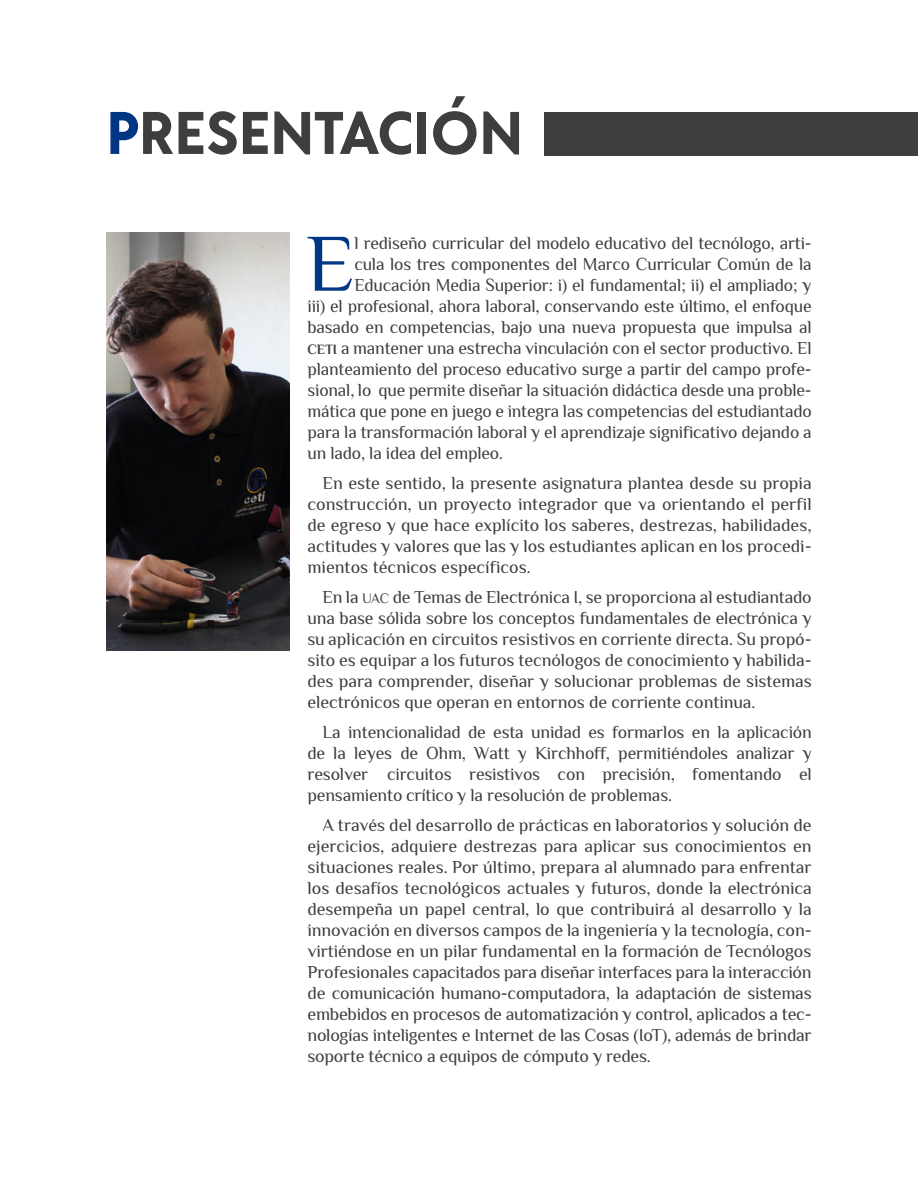
<style>
.page{position:relative;width:918px;height:1188px;background:#fff}
.page>*{position:absolute;margin:0;border:0;box-sizing:border-box;transform-origin:0 0}
.t1{font:81.6px "Philosopher";color:#003684}
.t2{font:700 60px "Acre";color:#3e3e3e}
.t3{font:18px/21px "Philosopher";letter-spacing:-.01em;color:#3e3e3e;text-align:justify}
.s1{color:#003684}
.s2{font-weight:700;font-size:14.25px}
.s3{font-size:14.25px}
</style>
<div class="page">
<div style="left:544px;top:112px;width:374px;height:44px;background:#3e3e3e"></div>
<img style="left:106px;top:232px;width:184px;height:418px">
<h2 class="t2" style="left:106px;top:90px;width:418px"><span class="s1">P</span>RESENTACIÓN</h2>
<h1 class="t1" style="left:306px;top:211px;width:50px">E</h1>
<p class="t3" style="left:354px;top:232px;width:459px">l rediseño curricular del modelo educativo del tecnólogo, arti-</p>
<p class="t3" style="left:354px;top:253px;width:459px">cula los tres componentes del Marco Curricular Común de la</p>
<p class="t3" style="left:354px;top:274px;width:459px">Educación Media Superior: i) el fundamental; ii) el ampliado; y</p>
<p class="t3" style="left:308px;top:295px;width:506px">iii) el profesional, ahora laboral, conservando este último, el enfoque</p>
<p class="t3" style="left:308px;top:316px;width:506px">basado en competencias, bajo una nueva propuesta que impulsa al</p>
<p class="t3" style="left:308px;top:337px;width:506px"><span class="s2">CETI</span> a mantener una estrecha vinculación con el sector productivo. El</p>
<p class="t3" style="left:307px;top:358px;width:506px">planteamiento del proceso educativo surge a partir del campo profe-</p>
<p class="t3" style="left:307px;top:379px;width:506px">sional, lo que permite diseñar la situación didáctica desde una proble-</p>
<p class="t3" style="left:307px;top:400px;width:506px">mática que pone en juego e integra las competencias del estudiantado</p>
<p class="t3" style="left:307px;top:421px;width:506px">para la transformación laboral y el aprendizaje significativo dejando a</p>
<p class="t3" style="left:307px;top:442px;width:197px">un lado, la idea del empleo.</p>
<p class="t3" style="left:308px;top:472px;width:506px;text-indent:15px">En este sentido, la presente asignatura plantea desde su propia construcción, un proyecto integrador que va orientando el perfil de egreso y que hace explícito los saberes, destrezas, habilidades, actitudes y valores que las y los estudiantes aplican en los procedi&shy;mientos técnicos específicos.</p>
<p class="t3" style="left:307px;top:586px;width:506px;text-indent:15px">En la <span class="s3">UAC</span> de Temas de Electrónica I, se proporciona al estudiantado una base sólida sobre los conceptos fundamentales de electrónica y su aplicación en circuitos resistivos en corriente directa. Su propó&shy;sito es equipar a los futuros tecnólogos de conocimiento y habilida&shy;des para comprender, diseñar y solucionar problemas de sistemas electrónicos que operan en entornos de corriente continua.</p>
<p class="t3" style="left:307px;top:721px;width:506px;text-indent:15px">La intencionalidad de esta unidad es formarlos en la aplicación de la leyes de Ohm, Watt y Kirchhoff, permitiéndoles analizar y resolver circuitos resistivos con precisión, fomentando el pensamiento crítico y la resolución de problemas.</p>
<p class="t3" style="left:308px;top:814px;width:506px;text-indent:15px">A través del desarrollo de prácticas en laboratorios y solución de ejercicios, adquiere destrezas para aplicar sus conocimientos en situaciones reales. Por último, prepara al alumnado para enfrentar los desafíos tecnológicos actuales y futuros, donde la electrónica desempeña un papel central, lo que contribuirá al desarrollo y la innovación en diversos campos de la ingeniería y la tecnología, con&shy;virtiéndose en un pilar fundamental en la formación de Tecnólogos Profesionales capacitados para diseñar interfaces para la interacción de comunicación humano-computadora, la adaptación de sistemas embebidos en procesos de automatización y control, aplicados a tec&shy;nologías inteligentes e Internet de las Cosas (IoT), además de brindar soporte técnico a equipos de cómputo y redes.</p>
</div>
